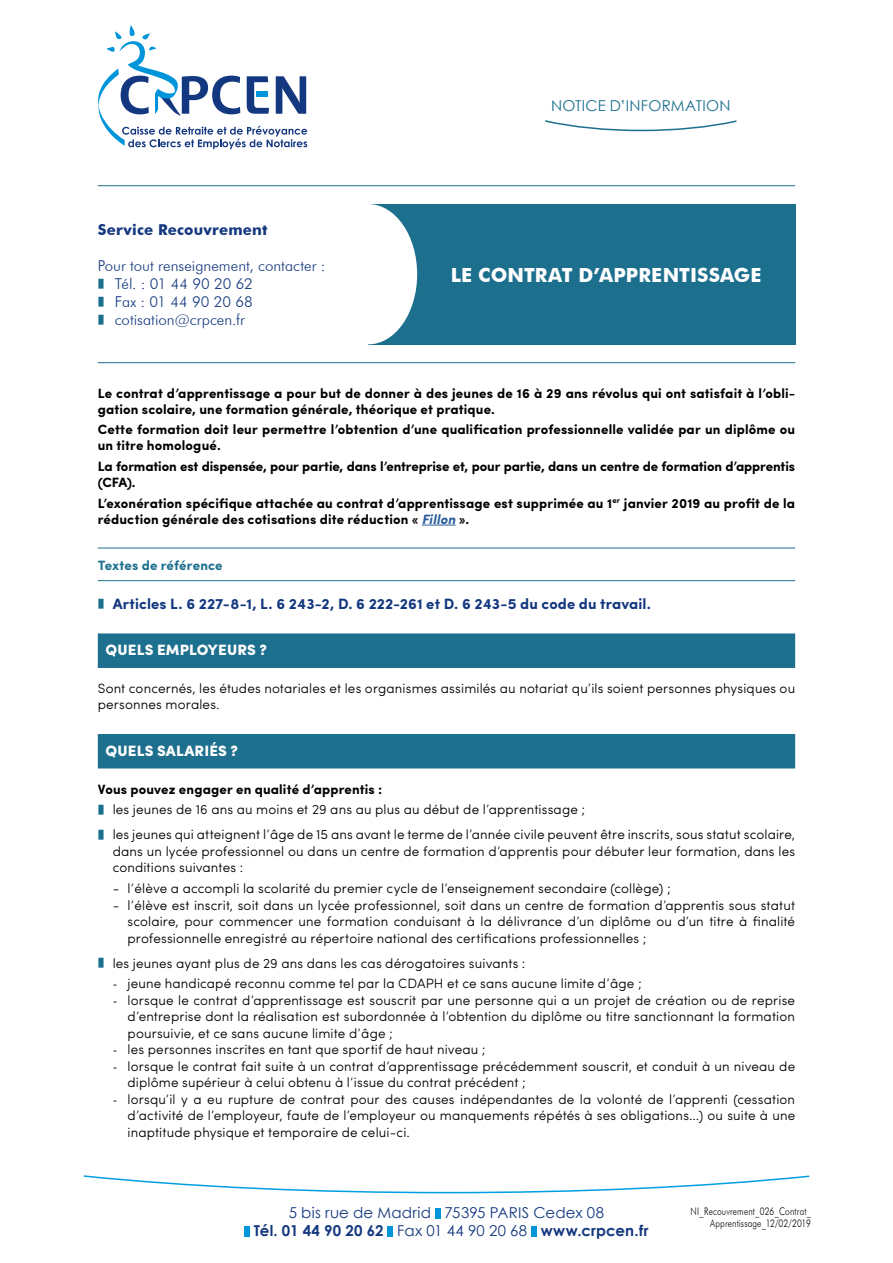
<style>
.page{position:relative;width:893px;height:1263px;background:#fff}
.page>*{position:absolute;margin:0;border:0;box-sizing:border-box;transform-origin:0 0}
.t1{font:700 19.5px "Futura BT";letter-spacing:.005em;color:#fff}
.t2{font:300 15px/18px "Futura BT";letter-spacing:.005em;color:#14387f}
.t3{font:15px/18px "Century Gothic";letter-spacing:.01em;color:#14387f}
.t4{font:700 15px "Sofia Pro";letter-spacing:.005em;color:#14387f}
.t5{font:900 15px "Sofia Pro";letter-spacing:.01em;color:#fff}
.t6{font:15px "Century Gothic";letter-spacing:.02em;color:#1d6f8e}
.t7{font:700 15px "Futura BT";letter-spacing:.01em;color:#14387f}
.t8{font:300 13.5px/16.5px "Sofia Pro";letter-spacing:.01em;color:#000}
.t9{font:700 13.5px/16.2px "Sofia Pro";letter-spacing:.01em;color:#000}
.t10{font:700 13.5px/16.2px "Sofia Pro";letter-spacing:-.01em;color:#000}
.t11{font:700 13.5px "Sofia Pro";letter-spacing:.01em;color:#1d6f8e}
.t12{font:300 10.5px/12px "Futura BT";letter-spacing:.02em;color:#000;text-align:right;scale:.8 1}
.s1{font-style:italic;color:#275b9b}
.s2{font-family:"Futura BT"}
.s3{font-weight:700}
</style>
<div class="page">
<svg style="left:98px;top:25px;width:209px;height:124px"></svg>
<svg style="left:545px;top:120px;width:192px;height:11px"></svg>
<hr style="left:98px;top:185px;width:697px;height:1px;background:#1d6f8e">
<hr style="left:98px;top:362px;width:697px;height:1px;background:#1d6f8e">
<div style="left:368px;top:204px;width:427px;height:140px;background:#1d6f8e"></div>
<div style="left:319px;top:204px;width:98px;height:140px;background:#fff;border-radius:50%"></div>
<div style="left:435px;top:1208px;width:5px;height:10px;background:#0095db"></div>
<div style="left:244px;top:1226px;width:6px;height:10px;background:#0095db"></div>
<div style="left:388px;top:1226px;width:5px;height:10px;background:#0095db"></div>
<div style="left:531px;top:1226px;width:6px;height:10px;background:#0095db"></div>
<svg style="left:84px;top:1175px;width:725px;height:18px"></svg>
<hr style="left:422px;top:525px;width:34px;height:1px;background:#275b9b">
<hr style="left:98px;top:548px;width:697px;height:1px;background:#1d6f8e">
<hr style="left:98px;top:580px;width:697px;height:1px;background:#1d6f8e">
<div style="left:98px;top:633px;width:697px;height:35px;background:#1d6f8e"></div>
<div style="left:98px;top:734px;width:697px;height:34px;background:#1d6f8e"></div>
<p class="t7" style="left:98px;top:220px;width:171px">Service Recouvrement</p>
<p class="t2" style="left:115px;top:256px;width:212px;text-indent:-17px">Pour tout renseignement, contacter :<br>Tél. : 01 44 90 20 62<br>Fax : 01 44 90 20 68 cotisation@crpcen.fr</p>
<p class="t6" style="left:551px;top:95px;width:181px">NOTICE D’INFORMATION</p>
<h1 class="t1" style="left:451px;top:263px;width:312px">LE CONTRAT D’APPRENTISSAGE</h1>
<p class="t9" style="left:98px;top:384px;width:699px">Le contrat d’apprentissage a pour but de donner à des jeunes de 16 à 29 ans révolus qui ont satisfait à l’obli&shy;gation scolaire, une formation générale, théorique et pratique.</p>
<p class="t9" style="left:98px;top:420px;width:699px">Cette formation doit leur permettre l’obtention d’une qualification professionnelle validée par un diplôme ou un titre homologué.</p>
<p class="t10" style="left:98px;top:457px;width:699px">La formation est dispensée, pour partie, dans l’entreprise et, pour partie, dans un centre de formation d’apprentis (CFA).</p>
<p class="t9" style="left:98px;top:494px;width:699px">L’exonération spécifique attachée au contrat d’apprentissage est supprimée au 1<sup>er</sup> janvier 2019 au profit de la réduction générale des cotisations dite réduction « <span class="s1">Fillon</span> ».</p>
<p class="t11" style="left:98px;top:555px;width:126px">Textes de référence</p>
<p class="t4" style="left:113px;top:592px;width:540px">Articles L. 6 227-8-1, L. 6 243-2, D. 6 222-261 et D. 6 243-5 du code du travail.</p>
<p class="t5" style="left:105px;top:638px;width:163px">QUELS EMPLOYEURS ?</p>
<p class="t8" style="left:98px;top:679px;width:699px">Sont concernés, les études notariales et les organismes assimilés au notariat qu’ils soient personnes physiques ou personnes morales.</p>
<p class="t5" style="left:105px;top:739px;width:134px">QUELS SALARIÉS ?</p>
<p class="t9" style="left:98px;top:780px;width:286px">Vous pouvez engager en qualité d’apprentis :</p>
<p class="t8" style="left:113px;top:796px;width:684px;line-height:25px">les jeunes de 16 ans au moins et 29 ans au plus au début de l’apprentissage ;<br>les jeunes qui atteignent l’âge de 15 ans avant le terme de l’année civile peuvent être inscrits, sous statut scolaire,</p>
<p class="t8" style="left:113px;top:842px;width:684px">dans un lycée professionnel ou dans un centre de formation d’apprentis pour débuter leur formation, dans les conditions suivantes :</p>
<p class="t8" style="left:113px;top:879px;width:560px">- l’élève a accompli la scolarité du premier cycle de l’enseignement secondaire (collège) ;</p>
<p class="t8" style="left:128px;top:896px;width:669px;text-align:justify;text-indent:-15px">- l’élève est inscrit, soit dans un lycée professionnel, soit dans un centre de formation d’apprentis sous statut scolaire, pour commencer une formation conduisant à la délivrance d’un diplôme ou d’un titre à finalité professionnelle enregistré au répertoire national des certifications professionnelles ;</p>
<p class="t8" style="left:113px;top:954px;width:414px">les jeunes ayant plus de 29 ans dans les cas dérogatoires suivants :</p>
<p class="t8" style="left:113px;top:974px;width:531px"><span class="s2">-</span> jeune handicapé reconnu comme tel par la CDAPH et ce sans aucune limite d’âge ;</p>
<p class="t8" style="left:128px;top:991px;width:669px;text-align:justify;text-indent:-15px"><span class="s2">-</span> lorsque le contrat d’apprentissage est souscrit par une personne qui a un projet de création ou de reprise d’entreprise dont la réalisation est subordonnée à l’obtention du diplôme ou titre sanctionnant la formation poursuivie, et ce sans aucune limite d’âge ;</p>
<p class="t8" style="left:113px;top:1040px;width:374px"><span class="s2">-</span> les personnes inscrites en tant que sportif de haut niveau ;</p>
<p class="t8" style="left:128px;top:1057px;width:669px;text-indent:-15px"><span class="s2">-</span> lorsque le contrat fait suite à un contrat d’apprentissage précédemment souscrit, et conduit à un niveau de diplôme supérieur à celui obtenu à l’issue du contrat précédent ;</p>
<p class="t8" style="left:128px;top:1090px;width:669px;text-align:justify;text-indent:-15px"><span class="s2">-</span> lorsqu’il y a eu rupture de contrat pour des causes indépendantes de la volonté de l’apprenti (cessation d’activité de l’employeur, faute de l’employeur ou manquements répétés à ses obligations...) ou suite à une inaptitude physique et temporaire de celui-ci.</p>
<p class="t3" style="left:254px;top:1204px;width:396px;text-indent:35px">5 bis rue de Madrid 75395 PARIS Cedex 08<br><span class="s3">Tél. 01 44 90 20 62</span> Fax 01 44 90 20 68 <span class="s3">www.crpcen.fr</span></p>
<p class="t12" style="left:690px;top:1205px;width:152px">NI_Recouvrement_026_Contrat_<br>Apprentissage_12/02/2019</p>
</div>
